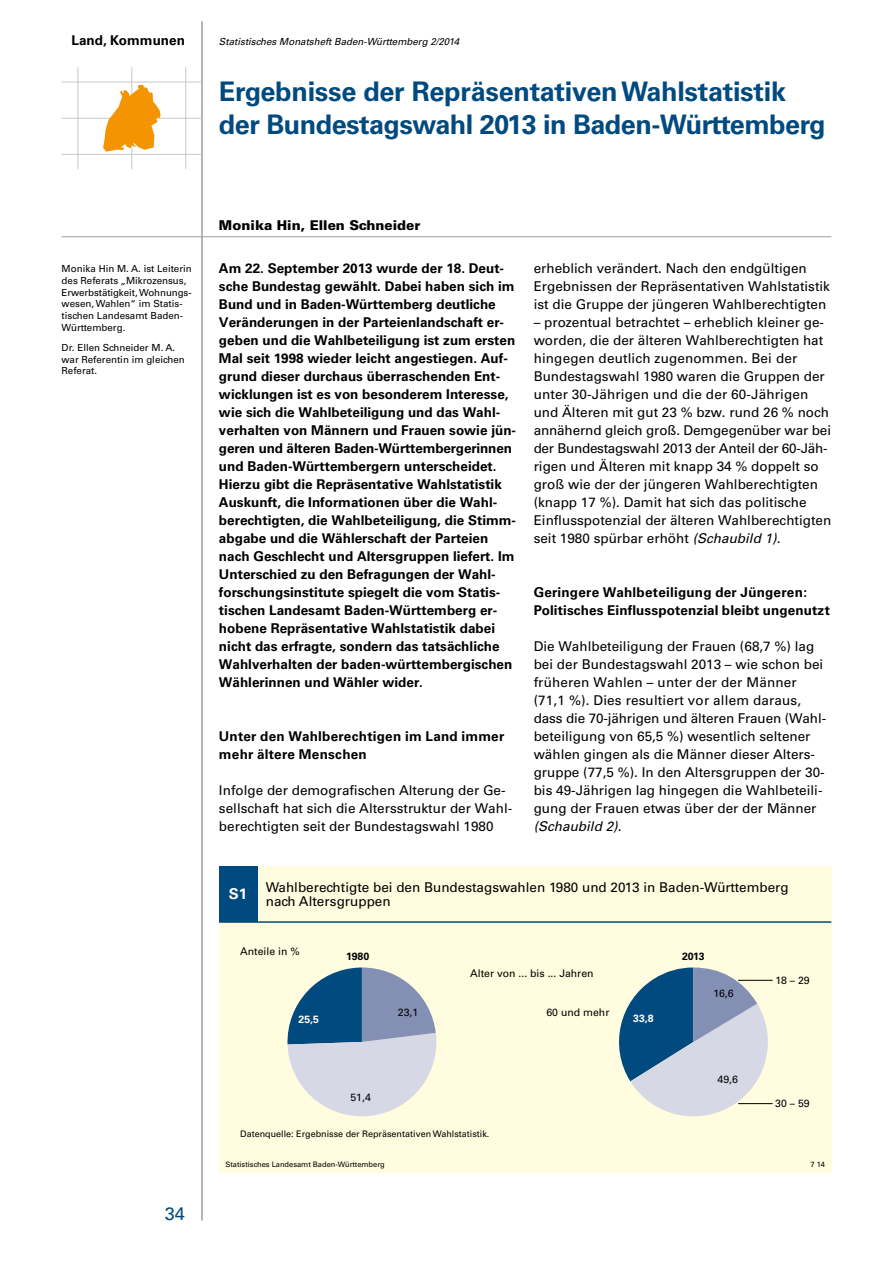
<style>
.page{position:relative;width:893px;height:1263px;background:#fff}
.page>*{position:absolute;margin:0;border:0;box-sizing:border-box;transform-origin:0 0}
.t1{font:700 27px/33px "Univers";letter-spacing:-.02em;color:#004a7f}
.t2{font:18px "Univers";color:#004a7f}
.t3{font:700 15px "Univers";color:#fff}
.t4{font:13.5px/18px "Univers";color:#000}
.t5{font:700 13.5px/18px "Univers";color:#000}
.t6{font:700 13.5px/18px "Univers";letter-spacing:.02em;color:#000}
.t7{font:900 13.5px "Univers";color:#000}
.t8{font:italic 13.5px "Univers";color:#000}
.t9{font:10.5px "Univers";color:#000}
.t10{font:700 10.5px "Univers";color:#fff}
.t11{font:700 10.5px "Univers";color:#000}
.t12{font:9.75px/11.7px "Univers";color:#000}
.t13{font:italic 9.75px "Univers";color:#000}
.t14{font:9px "Univers";color:#000}
.t15{font:7.5px "Univers";color:#000}
.s1{font-style:italic}
</style>
<div class="page">
<hr style="left:62px;top:236px;width:769px;height:1px;background:#9c9e9f">
<hr style="left:202px;top:21px;width:1px;height:1199px;background:#9c9e9f">
<hr style="left:62px;top:82px;width:140px;height:1px;background:#c6c7c8">
<hr style="left:62px;top:118px;width:140px;height:1px;background:#c6c7c8">
<hr style="left:62px;top:154px;width:140px;height:1px;background:#c6c7c8">
<hr style="left:78px;top:67px;width:1px;height:102px;background:#c6c7c8">
<hr style="left:131px;top:67px;width:1px;height:102px;background:#c6c7c8">
<hr style="left:185px;top:67px;width:1px;height:102px;background:#c6c7c8">
<svg style="left:103px;top:85px;width:58px;height:67px"></svg>
<div style="left:219px;top:867px;width:612px;height:306px;background:#fffcdf"></div>
<div style="left:219px;top:867px;width:38px;height:55px;background:#004a7f"></div>
<svg style="left:287px;top:967px;width:150px;height:150px"></svg>
<svg style="left:619px;top:967px;width:154px;height:150px"></svg>
<hr style="left:738px;top:980px;width:35px;height:1px;background:#000">
<hr style="left:738px;top:1103px;width:35px;height:1px;background:#000">
<hr style="left:219px;top:921px;width:612px;height:2px;background:#004a7f">
<p class="t5" style="left:71px;top:31px;width:115px">Land, Kommunen</p>
<p class="t13" style="left:219px;top:35px;width:242px">Statistisches Monatsheft Baden-Württemberg 2/2014</p>
<h1 class="t1" style="left:219px;top:75px;width:608px">Ergebnisse der Repräsentativen Wahlstatistik der Bundestagswahl 2013 in Baden-Württemberg</h1>
<p class="t12" style="left:62px;top:263px;width:132px">Monika Hin M. A. ist Leiterin des Referats „Mikrozensus,<br>Erwerbstätigkeit, Wohnungs&shy;wesen, Wahlen“ im Statis&shy;tischen Landesamt Baden-<br>Württemberg.</p>
<p class="t12" style="left:62px;top:342px;width:125px">Dr. Ellen Schneider M. A. war Referentin im gleichen<br>Referat.</p>
<h2 class="t2" style="left:165px;top:1203px;width:22px">34</h2>
<p class="t7" style="left:219px;top:216px;width:203px">Monika Hin, Ellen Schneider</p>
<p class="t5" style="left:219px;top:259px;width:299px">Am 22. September 2013 wurde der 18. Deut&shy;sche Bundestag gewählt. Dabei haben sich im Bund und in Baden-Württemberg deutliche Veränderungen in der Parteienlandschaft er&shy;geben und die Wahlbeteiligung ist zum ersten Mal seit 1998 wieder leicht angestiegen. Auf&shy;grund dieser durchaus überraschenden Ent&shy;wicklungen ist es von besonderem Interesse, wie sich die Wahlbeteiligung und das Wahl&shy;verhalten von Männern und Frauen sowie jün&shy;geren und älteren Baden-Württembergerinnen und Baden-Württembergern unterscheidet.<br>Hierzu gibt die Repräsentative Wahlstatistik Auskunft, die Informationen über die Wahl&shy;berechtigten, die Wahlbeteiligung, die Stimm&shy;abgabe und die Wählerschaft der Parteien nach Geschlecht und Altersgruppen liefert. Im Unterschied zu den Befragungen der Wahl&shy;forschungsinstitute spiegelt die vom Statis&shy;tischen Landesamt Baden-Württemberg er&shy;hobene Repräsentative Wahlstatistik dabei nicht das erfragte, sondern das tatsächliche Wahlverhalten der baden-württembergischen Wählerinnen und Wähler wider.</p>
<p class="t6" style="left:219px;top:727px;width:287px">Unter den Wahlberechtigen im Land immer mehr ältere Menschen</p>
<p class="t4" style="left:219px;top:781px;width:295px">Infolge der demografischen Alterung der Ge&shy;sellschaft hat sich die Altersstruktur der Wahl&shy;berechtigten seit der Bundestagswahl 1980</p>
<p class="t4" style="left:534px;top:259px;width:298px">erheblich verändert. Nach den endgültigen<br>Ergebnissen der Repräsentativen Wahlstatistik ist die Gruppe der jüngeren Wahlberechtigten</p>
<p class="t4" style="left:534px;top:313px;width:299px">– prozentual betrachtet – erheblich kleiner ge&shy;worden, die der älteren Wahlberechtigten hat hingegen deutlich zugenommen. Bei der Bundestagswahl 1980 waren die Gruppen der unter 30-Jährigen und die der 60-Jährigen und Älteren mit gut 23 % bzw. rund 26 % noch annähernd gleich groß. Demgegenüber war bei der Bundestagswahl 2013 der Anteil der 60-Jäh&shy;rigen und Älteren mit knapp 34 % doppelt so groß wie der der jüngeren Wahlberechtigten (knapp 17 %). Damit hat sich das politische Einflusspotenzial der älteren Wahlberechtigten seit 1980 spürbar erhöht <span class="s1">(Schaubild 1).</span></p>
<p class="t5" style="left:534px;top:583px;width:298px">Geringere Wahlbeteiligung der Jüngeren:<br>Politisches Einflusspotenzial bleibt ungenutzt</p>
<p class="t4" style="left:534px;top:637px;width:293px">Die Wahlbeteiligung der Frauen (68,7 %) lag bei der Bundestagswahl 2013 – wie schon bei früheren Wahlen – unter der der Männer (71,1 %). Dies resultiert vor allem daraus, dass die 70-jährigen und älteren Frauen (Wahl&shy;beteiligung von 65,5 %) wesentlich seltener wählen gingen als die Männer dieser Alters&shy;gruppe (77,5 %). In den Altersgruppen der 30- bis 49-Jährigen lag hingegen die Wahlbeteili&shy;gung der Frauen etwas über der der Männer</p>
<p class="t8" style="left:534px;top:818px;width:89px">(Schaubild 2).</p>
<p class="t3" style="left:229px;top:885px;width:20px">S1</p>
<p class="t4" style="left:266px;top:880px;width:524px;line-height:14.2px">Wahlberechtigte bei den Bundestagswahlen 1980 und 2013 in Baden-Württemberg nach Altersgruppen</p>
<p class="t9" style="left:240px;top:945px;width:61px">Anteile in %</p>
<p class="t10" style="left:299px;top:1013px;width:22px">25,5</p>
<p class="t11" style="left:346px;top:950px;width:25px">1980</p>
<p class="t11" style="left:682px;top:950px;width:24px">2013</p>
<p class="t9" style="left:398px;top:1006px;width:22px">23,1</p>
<p class="t9" style="left:470px;top:967px;width:125px">Alter von ... bis ... Jahren</p>
<p class="t9" style="left:546px;top:1006px;width:65px">60 und mehr</p>
<p class="t10" style="left:633px;top:1012px;width:22px">33,8</p>
<p class="t9" style="left:713px;top:987px;width:22px">16,6</p>
<p class="t9" style="left:350px;top:1091px;width:22px">51,4</p>
<p class="t14" style="left:240px;top:1128px;width:251px">Datenquelle: Ergebnisse der Repräsentativen Wahlstatistik.</p>
<p class="t9" style="left:717px;top:1073px;width:22px">49,6</p>
<p class="t9" style="left:775px;top:973px;width:36px">18 – 29</p>
<p class="t9" style="left:775px;top:1097px;width:36px">30 – 59</p>
<p class="t15" style="left:225px;top:1159px;width:161px">Statistisches Landesamt Baden-Württemberg</p>
<p class="t15" style="left:811px;top:1159px;width:16px">7 14</p>
</div>
